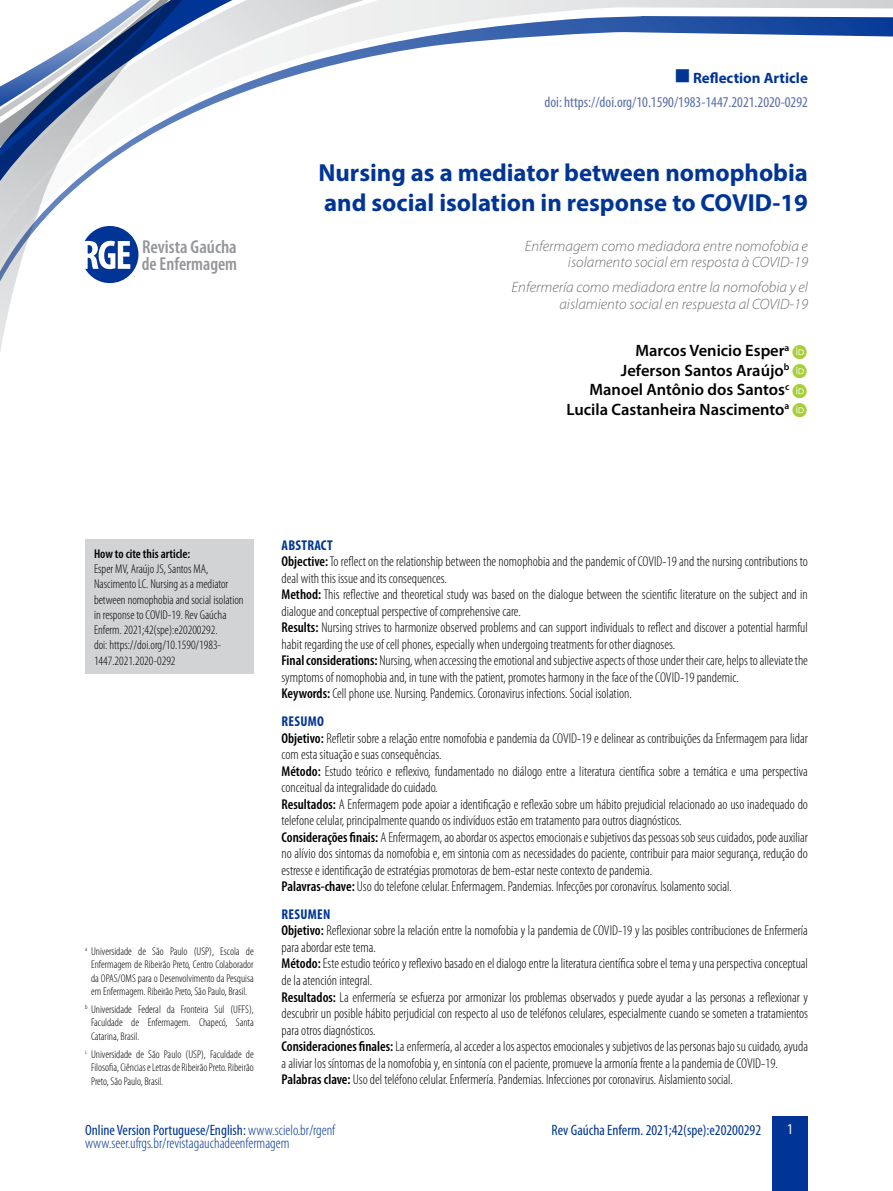
<style>
.page{position:relative;width:893px;height:1191px;background:#fff}
.page>*{position:absolute;margin:0;border:0;box-sizing:border-box;transform-origin:0 0}
.Título{font:700 24.75px/29.7px "Myriad Pro";color:#003595}
.t1{font:600 condensed 18.75px/16.6px "Myriad Pro";color:#939598}
.Autores{font:600 16.5px "Myriad Pro";color:#000}
.Títulos_Traduzidos{font:italic 300 15px/16.5px "Myriad Pro";color:#6d6e71;text-align:right}
.t2{font:condensed 15px "Myriad Pro";color:#003595}
.t3{font:condensed 15px "Myriad Pro";color:#5a6da7}
.t4{font:300 condensed 15px "Myriad Pro";color:#003595}
.t5{font:700 15px "Myriad Pro";color:#003595}
.t6{font:condensed 15px "Myriad Pro";color:#fff}
.Abstract2___Keywords{font:300 condensed 14.25px/16.5px "Myriad Pro";color:#000}
.Abstract1{font:700 condensed 14.25px "Myriad Pro";letter-spacing:.02em;color:#003595}
.como_citar_texto{font:300 condensed 12.75px/15.3px "Myriad Pro";color:#000}
.como_citar_título{font:600 condensed 12.75px "Myriad Pro";color:#000}
.t7{font:300 condensed 11.25px/13.5px "Myriad Pro";color:#000;text-align:justify}
.s1{font-weight:600}
.s2{font-weight:300}
</style>
<div class="page">
<svg style="left:202px;top:0;width:691px;height:109px"></svg>
<svg style="left:0;top:0;width:202px;height:352px"></svg>
<div style="left:772px;top:1116px;width:36px;height:75px;background:#003595"></div>
<svg style="left:85px;top:226px;width:53px;height:57px"></svg>
<div style="left:85px;top:539px;width:169px;height:135px;background:#d1d3d4"></div>
<svg style="left:676px;top:69px;width:13px;height:14px"></svg>
<p class="t5" style="left:693px;top:68px;width:116px">Reflection Article</p>
<h2 class="t1" style="left:142px;top:239px;width:97px">Revista Gaúcha de Enfermagem</h2>
<p class="t3" style="left:545px;top:93px;width:265px">doi: https://doi.org/10.1590/1983-1447.2021.2020-0292</p>
<p class="Título" style="left:318px;top:157px;width:491px">Nursing as a mediator between nomophobia and social isolation in response to COVID-19</p>
<p class="Títulos_Traduzidos" style="left:525px;top:237px;width:285px">Enfermagem como mediadora entre nomofobia e isolamento social em resposta à COVID-19</p>
<p class="Títulos_Traduzidos" style="left:512px;top:279px;width:298px">Enfermería como mediadora entre la nomofobia y el aislamiento social en respuesta al COVID-19</p>
<p class="Autores" style="left:635px;top:340px;width:156px">Marcos Venicio Esper<sup>a</sup></p>
<p class="Autores" style="left:621px;top:359px;width:170px">Jeferson Santos Araújo<sup>b</sup></p>
<p class="Autores" style="left:589px;top:379px;width:201px">Manoel Antônio dos Santos<sup>c</sup></p>
<p class="Autores" style="left:566px;top:398px;width:224px">Lucila Castanheira Nascimento<sup>a</sup></p>
<p class="como_citar_título" style="left:94px;top:546px;width:98px">How to cite this article:</p>
<p class="como_citar_texto" style="left:94px;top:561px;width:151px">Esper MV, Araújo JS, Santos MA, Nascimento LC. Nursing as a mediator between nomophobia and social isolation in response to COVID-19. Rev Gaúcha Enferm. 2021;42(spe):e20200292.<br>doi: https://doi.org/10.1590/1983- 1447.2021.2020-0292</p>
<p class="t7" style="left:85px;top:944px;width:170px;text-align:center"><sup>a</sup> Universidade de São Paulo (USP), Escola de Enfermagem de Ribeirão Preto, Centro Colaborador da OPAS/OMS para o Desenvolvimento da Pesquisa em Enfermagem. Ribeirão Preto, São Paulo, Brasil.</p>
<p class="t7" style="left:91px;top:1002px;width:164px;text-indent:-6px"><sup>b</sup> Universidade Federal da Fronteira Sul (UFFS), Faculdade de Enfermagem. Chapecó, Santa Catarina, Brasil.</p>
<p class="t7" style="left:91px;top:1047px;width:164px;text-indent:-6px"><sup>c</sup> Universidade de São Paulo (USP), Faculdade de Filosofia, Ciências e Letras de Ribeirão Preto. Ribeirão Preto, São Paulo, Brasil.</p>
<p class="Abstract1" style="left:282px;top:537px;width:53px">ABSTRACT</p>
<p class="Abstract2___Keywords" style="left:281px;top:553px;width:528px"><span class="s1">Objective:</span> To reflect on the relationship between the nomophobia and the pandemic of COVID-19 and the nursing contributions to deal with this issue and its consequences.</p>
<p class="Abstract2___Keywords" style="left:281px;top:586px;width:528px"><span class="s1">Method:</span> This reflective and theoretical study was based on the dialogue between the scientific literature on the subject and in dialogue and conceptual perspective of comprehensive care.</p>
<p class="Abstract2___Keywords" style="left:281px;top:619px;width:528px"><span class="s1">Results:</span> Nursing strives to harmonize observed problems and can support individuals to reflect and discover a potential harmful habit regarding the use of cell phones, especially when undergoing treatments for other diagnoses.</p>
<p class="Abstract2___Keywords" style="left:281px;top:652px;width:528px"><span class="s1">Final considerations:</span> Nursing, when accessing the emotional and subjective aspects of those under their care, helps to alleviate the symptoms of nomophobia and, in tune with the patient, promotes harmony in the face of the COVID-19 pandemic.</p>
<p class="Abstract2___Keywords" style="left:281px;top:685px;width:352px"><span class="s1">Keywords:</span> Cell phone use. Nursing. Pandemics. Coronavirus infections. Social isolation.</p>
<p class="Abstract1" style="left:282px;top:713px;width:44px">RESUMO</p>
<p class="Abstract2___Keywords" style="left:281px;top:729px;width:528px"><span class="s1">Objetivo:</span> Refletir sobre a relação entre nomofobia e pandemia da COVID-19 e delinear as contribuições da Enfermagem para lidar com esta situação e suas consequências.</p>
<p class="Abstract2___Keywords" style="left:281px;top:762px;width:528px"><span class="s1">Método:</span> Estudo teórico e reflexivo, fundamentado no diálogo entre a literatura científica sobre a temática e uma perspectiva conceitual da integralidade do cuidado.</p>
<p class="Abstract2___Keywords" style="left:281px;top:795px;width:528px"><span class="s1">Resultados:</span> A Enfermagem pode apoiar a identificação e reflexão sobre um hábito prejudicial relacionado ao uso inadequado do telefone celular, principalmente quando os indivíduos estão em tratamento para outros diagnósticos.</p>
<p class="Abstract2___Keywords" style="left:281px;top:828px;width:528px;text-align:justify"><span class="s1">Considerações finais:</span> A Enfermagem, ao abordar os aspectos emocionais e subjetivos das pessoas sob seus cuidados, pode auxiliar no alívio dos sintomas da nomofobia e, em sintonia com as necessidades do paciente, contribuir para maior segurança, redução do estresse e identificação de estratégias promotoras de bem-estar neste contexto de pandemia.</p>
<p class="Abstract2___Keywords" style="left:281px;top:878px;width:452px"><span class="s1">Palavras-chave:</span> Uso do telefone celular. Enfermagem. Pandemias. Infecções por coronavírus. Isolamento social.</p>
<p class="Abstract1" style="left:282px;top:906px;width:50px">RESUMEN</p>
<p class="Abstract2___Keywords" style="left:281px;top:922px;width:528px"><span class="s1">Objetivo:</span> Reflexionar sobre la relación entre la nomofobia y la pandemia de COVID-19 y las posibles contribuciones de Enfermería para abordar este tema.</p>
<p class="Abstract2___Keywords" style="left:281px;top:955px;width:528px"><span class="s1">Método:</span> Este estudio teórico y reflexivo basado en el dialogo entre la literatura científica sobre el tema y una perspectiva conceptual de la atención integral.</p>
<p class="Abstract2___Keywords" style="left:281px;top:988px;width:528px;text-align:justify"><span class="s1">Resultados:</span> La enfermería se esfuerza por armonizar los problemas observados y puede ayudar a las personas a reflexionar y descubrir un posible hábito perjudicial con respecto al uso de teléfonos celulares, especialmente cuando se someten a tratamientos para otros diagnósticos.</p>
<p class="Abstract2___Keywords" style="left:281px;top:1038px;width:528px"><span class="s1">Consideraciones finales:</span> La enfermería, al acceder a los aspectos emocionales y subjetivos de las personas bajo su cuidado, ayuda a aliviar los síntomas de la nomofobia y, en sintonía con el paciente, promueve la armonía frente a la pandemia de COVID-19.</p>
<p class="Abstract2___Keywords" style="left:281px;top:1071px;width:453px"><span class="s1">Palabras clave:</span> Uso del teléfono celular. Enfermería. Pandemias. Infecciones por coronavirus. Aislamiento social.</p>
<p class="t2" style="left:85px;top:1121px;width:252px">Online Version Portuguese/English: <span class="s2">www.scielo.br/rgenf</span></p>
<p class="t4" style="left:85px;top:1134px;width:206px">www.seer.ufrgs.br/revistagauchadeenfermagem</p>
<p class="t2" style="left:552px;top:1121px;width:211px">Rev Gaúcha Enferm. 2021;42(spe):e20200292</p>
<p class="t6" style="left:787px;top:1120px;width:7px">1</p>
</div>
